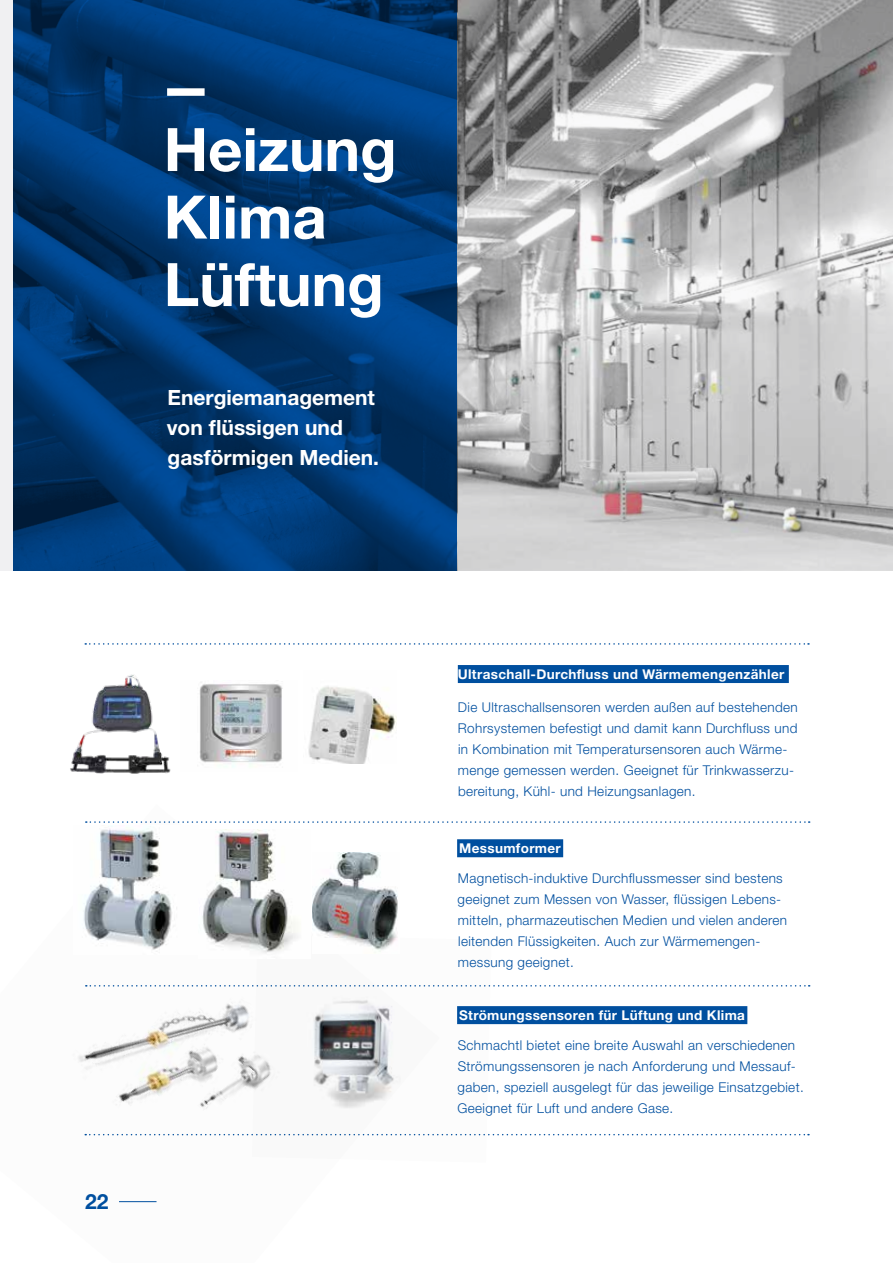
<style>
.page{position:relative;width:893px;height:1263px;background:#fff}
.page>*{position:absolute;margin:0;border:0;box-sizing:border-box;transform-origin:0 0}
.t1{font:700 60px/67.5px "Helvetica Neue LT Std";color:#fff}
.t2{font:700 21px/30px "Helvetica Neue LT Std";color:#fff}
.t3{font:700 21px "Helvetica Neue LT Std";color:#004f9f}
.t4{font:300 13.5px/21px "Helvetica Neue LT Std";letter-spacing:.025em;color:#004f9f}
.t5{font:700 13.5px "Helvetica Neue LT Std";letter-spacing:.025em;color:#fff}
</style>
<div class="page">
<svg style="left:13px;top:0;width:444px;height:571px;background:#003973"></svg>
<svg style="left:457px;top:0;width:435px;height:571px;background:#b9b8b9"></svg>
<hr style="left:892px;top:0;width:1px;height:571px;background:#f0f0f2">
<div style="left:0;top:0;width:13px;height:571px;background:#f0f0f2"></div>
<img style="left:78px;top:821px;width:174px;height:382px">
<img style="left:70px;top:674px;width:101px;height:100px">
<img style="left:308px;top:686px;width:89px;height:78px">
<img style="left:78px;top:825px;width:120px;height:130px">
<img style="left:252px;top:986px;width:239px;height:150px">
<img style="left:198px;top:829px;width:100px;height:129px">
<img style="left:312px;top:852px;width:86px;height:100px">
<img style="left:199px;top:682px;width:84px;height:85px">
<svg style="left:86px;top:821px;width:724px;height:2px"></svg>
<svg style="left:86px;top:985px;width:724px;height:1px"></svg>
<svg style="left:85px;top:643px;width:724px;height:2px"></svg>
<svg style="left:85px;top:1134px;width:724px;height:1px"></svg>
<div style="left:457px;top:839px;width:106px;height:18px;background:#004f9f"></div>
<div style="left:457px;top:1006px;width:290px;height:18px;background:#004f9f"></div>
<div style="left:167px;top:88px;width:38px;height:8px;background:#fff"></div>
<div style="left:458px;top:665px;width:331px;height:18px;background:#004f9f"></div>
<hr style="left:119px;top:1201px;width:38px;height:1px;background:#004f9f">
<h1 class="t1" style="left:164px;top:115px;width:234px">Heizung<br>Klima<br>Lüftung</h1>
<h2 class="t2" style="left:167px;top:382px;width:214px">Energiemanagement von flüssigen und gasförmigen Medien.</h2>
<h2 class="t3" style="left:85px;top:1189px;width:25px">22</h2>
<p class="t5" style="left:458px;top:665px;width:328px">Ultraschall-Durchfluss und Wärmemengenzähler</p>
<p class="t4" style="left:458px;top:696px;width:341px">Die Ultraschallsensoren werden außen auf bestehenden Rohrsystemen befestigt und damit kann Durchfluss und in Kombination mit Temperatursensoren auch Wärme&shy;menge gemessen werden. Geeignet für Trinkwasserzu&shy;bereitung, Kühl- und Heizungsanlagen.</p>
<p class="t5" style="left:459px;top:839px;width:103px">Messumformer</p>
<p class="t4" style="left:458px;top:867px;width:331px">Magnetisch-induktive Durchflussmesser sind bestens geeignet zum Messen von Wasser, flüssigen Lebens&shy;mitteln, pharmazeutischen Medien und vielen anderen leitenden Flüssigkeiten. Auch zur Wärmemengen&shy;messung geeignet.</p>
<p class="t5" style="left:459px;top:1006px;width:287px">Strömungssensoren für Lüftung und Klima</p>
<p class="t4" style="left:458px;top:1034px;width:348px">Schmachtl bietet eine breite Auswahl an verschiedenen Strömungssensoren je nach Anforderung und Messauf&shy;gaben, speziell ausgelegt für das jeweilige Einsatzgebiet.<br>Geeignet für Luft und andere Gase.</p>
</div>
